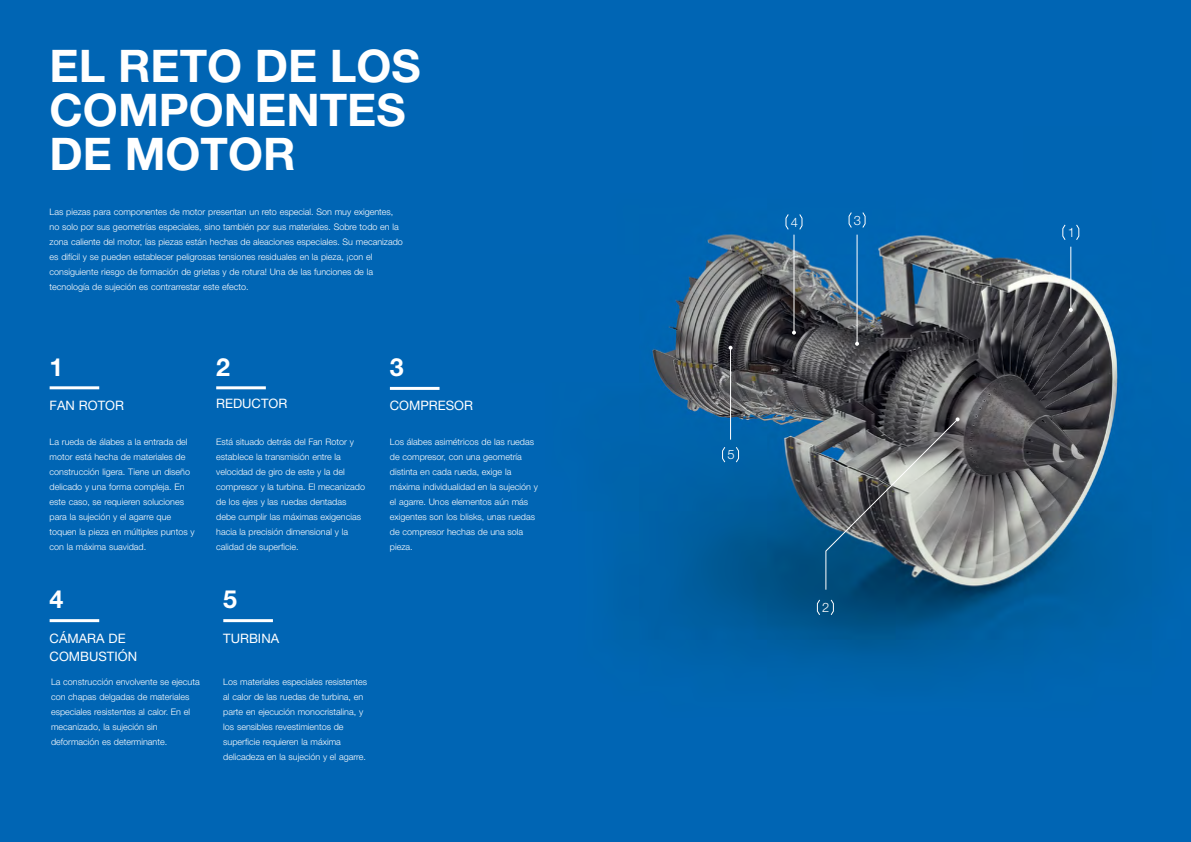
<style>
.page{position:relative;width:1191px;height:842px;background:#fff}
.page>*{position:absolute;margin:0;border:0;box-sizing:border-box;transform-origin:0 0}
.t1{font:700 45px/44px "Helvetica Neue LT Pro";color:#fff}
.t2{font:700 25px "Helvetica Neue LT Pro";color:#fff}
.t3{font:13px/18.1px "Helvetica Neue LT Pro";color:#fff}
.t4{font:300 13px "Helvetica Neue LT Pro";color:#fff}
.t5{font:300 9px/15px "Helvetica Neue LT Pro";color:#fff}
</style>
<div class="page">
<img style="left:0;top:0;width:1191px;height:842px">
<svg style="left:785px;top:213px;width:4px;height:18px"></svg>
<svg style="left:798px;top:213px;width:5px;height:18px"></svg>
<svg style="left:816px;top:598px;width:5px;height:18px"></svg>
<svg style="left:829px;top:598px;width:5px;height:18px"></svg>
<svg style="left:848px;top:211px;width:4px;height:18px"></svg>
<svg style="left:861px;top:211px;width:5px;height:18px"></svg>
<svg style="left:1061px;top:223px;width:5px;height:18px"></svg>
<svg style="left:1075px;top:223px;width:4px;height:18px"></svg>
<hr style="left:1070px;top:247px;width:1px;height:63px;background:#fff">
<svg style="left:1068px;top:308px;width:4px;height:4px"></svg>
<hr style="left:793px;top:235px;width:1px;height:98px;background:#fff">
<svg style="left:792px;top:331px;width:4px;height:4px"></svg>
<hr style="left:856px;top:235px;width:1px;height:109px;background:#fff">
<svg style="left:855px;top:342px;width:4px;height:4px"></svg>
<svg style="left:825px;top:417px;width:134px;height:174px;background:#63727b"></svg>
<svg style="left:721px;top:446px;width:5px;height:17px"></svg>
<svg style="left:735px;top:446px;width:4px;height:17px"></svg>
<hr style="left:730px;top:348px;width:1px;height:92px;background:#fff">
<svg style="left:728px;top:346px;width:4px;height:4px"></svg>
<hr style="left:50px;top:386px;width:49px;height:3px;background:#fff">
<hr style="left:216px;top:386px;width:50px;height:3px;background:#fff">
<hr style="left:50px;top:619px;width:49px;height:3px;background:#fff">
<hr style="left:390px;top:387px;width:49px;height:3px;background:#fff">
<hr style="left:223px;top:619px;width:50px;height:3px;background:#fff">
<h1 class="t1" style="left:50px;top:43px;width:372px">EL RETO DE LOS<br>COMPONENTES<br>DE MOTOR</h1>
<p class="t5" style="left:50px;top:204px;width:355px">Las piezas para componentes de motor presentan un reto especial. Son muy exigentes, no solo por sus geometrías especiales, sino también por sus materiales. Sobre todo en la zona caliente del motor, las piezas están hechas de aleaciones especiales. Su mecanizado es difícil y se pueden establecer peligrosas tensiones residuales en la pieza, ¡con el consiguiente riesgo de formación de grietas y de rotura! Una de las funciones de la tecnología de sujeción es contrarrestar este efecto.</p>
<h2 class="t2" style="left:50px;top:352px;width:15px">1</h2>
<h3 class="t3" style="left:50px;top:396px;width:76px">FAN ROTOR</h3>
<p class="t5" style="left:50px;top:434px;width:147px">La rueda de álabes a la entrada del motor está hecha de materiales de construcción ligera. Tiene un diseño delicado y una forma compleja. En este caso, se requieren soluciones para la sujeción y el agarre que toquen la pieza en múltiples puntos y con la máxima suavidad.</p>
<h2 class="t2" style="left:216px;top:352px;width:15px">2</h2>
<h2 class="t2" style="left:390px;top:352px;width:15px">3</h2>
<h3 class="t3" style="left:390px;top:397px;width:85px">COMPRESOR</h3>
<p class="t5" style="left:216px;top:434px;width:150px">Está situado detrás del Fan Rotor y establece la transmisión entre la velocidad de giro de este y la del compresor y la turbina. El mecanizado de los ejes y las ruedas dentadas debe cumplir las máximas exigencias hacia la precisión dimensional y la calidad de superficie.</p>
<p class="t5" style="left:390px;top:434px;width:149px">Los álabes asimétricos de las ruedas de compresor, con una geometría distinta en cada rueda, exige la máxima individualidad en la sujeción y el agarre. Unos elementos aún más exigentes son los blisks, unas ruedas de compresor hechas de una sola pieza.</p>
<h3 class="t3" style="left:216px;top:394px;width:73px">REDUCTOR</h3>
<h2 class="t2" style="left:50px;top:584px;width:15px">4</h2>
<h2 class="t2" style="left:223px;top:584px;width:15px">5</h2>
<h3 class="t3" style="left:50px;top:629px;width:89px">CÁMARA DE<br>COMBUSTIÓN</h3>
<h3 class="t3" style="left:223px;top:629px;width:57px">TURBINA</h3>
<p class="t5" style="left:51px;top:674px;width:150px">La construcción envolvente se ejecuta con chapas delgadas de materiales especiales resistentes al calor. En el mecanizado, la sujeción sin deformación es determinante.</p>
<p class="t5" style="left:223px;top:674px;width:145px">Los materiales especiales resistentes al calor de las ruedas de turbina, en parte en ejecución monocristalina, y los sensibles revestimientos de superficie requieren la máxima delicadeza en la sujeción y el agarre.</p>
<h3 class="t4" style="left:791px;top:214px;width:9px">4</h3>
<h3 class="t4" style="left:854px;top:212px;width:9px">3</h3>
<h3 class="t4" style="left:727px;top:447px;width:9px">5</h3>
<h3 class="t4" style="left:822px;top:600px;width:9px">2</h3>
<h3 class="t4" style="left:1067px;top:225px;width:9px">1</h3>
</div>
